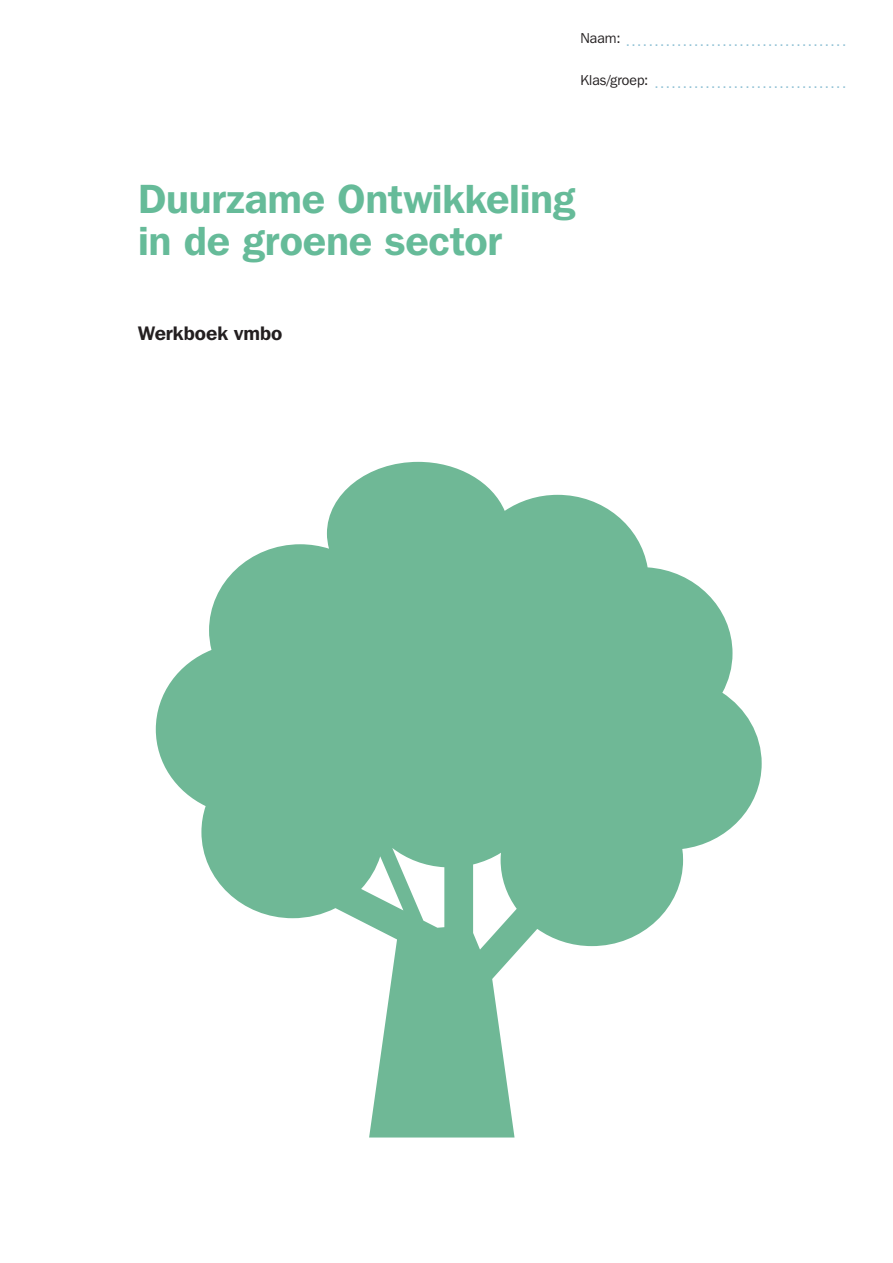
<style>
.page{position:relative;width:893px;height:1263px;background:#fff}
.page>*{position:absolute;margin:0;border:0;box-sizing:border-box;transform-origin:0 0}
.t1{font:600 40.5px/42.5px "Franklin Gothic IT Cby BT";letter-spacing:-.005em;color:#6b9}
.t2{font:600 19.5px "Franklin Gothic IT Cby BT";color:#231f20}
.t3{font:14.25px "Franklin Gothic IT Cby BT";letter-spacing:.005em;color:#95c4d7}
</style>
<div class="page">
<svg style="left:156px;top:462px;width:606px;height:675px;fill:#6fb896"></svg>
<p class="t3" style="left:580px;top:32px;width:267px"><sup>Naam:</sup> .......................................</p>
<p class="t3" style="left:580px;top:74px;width:267px"><sup>Klas/groep:</sup> ..................................</p>
<h1 class="t1" style="left:138px;top:176px;width:439px">Duurzame Ontwikkeling in de groene sector</h1>
<h2 class="t2" style="left:138px;top:321px;width:146px">Werkboek vmbo</h2>
</div>
